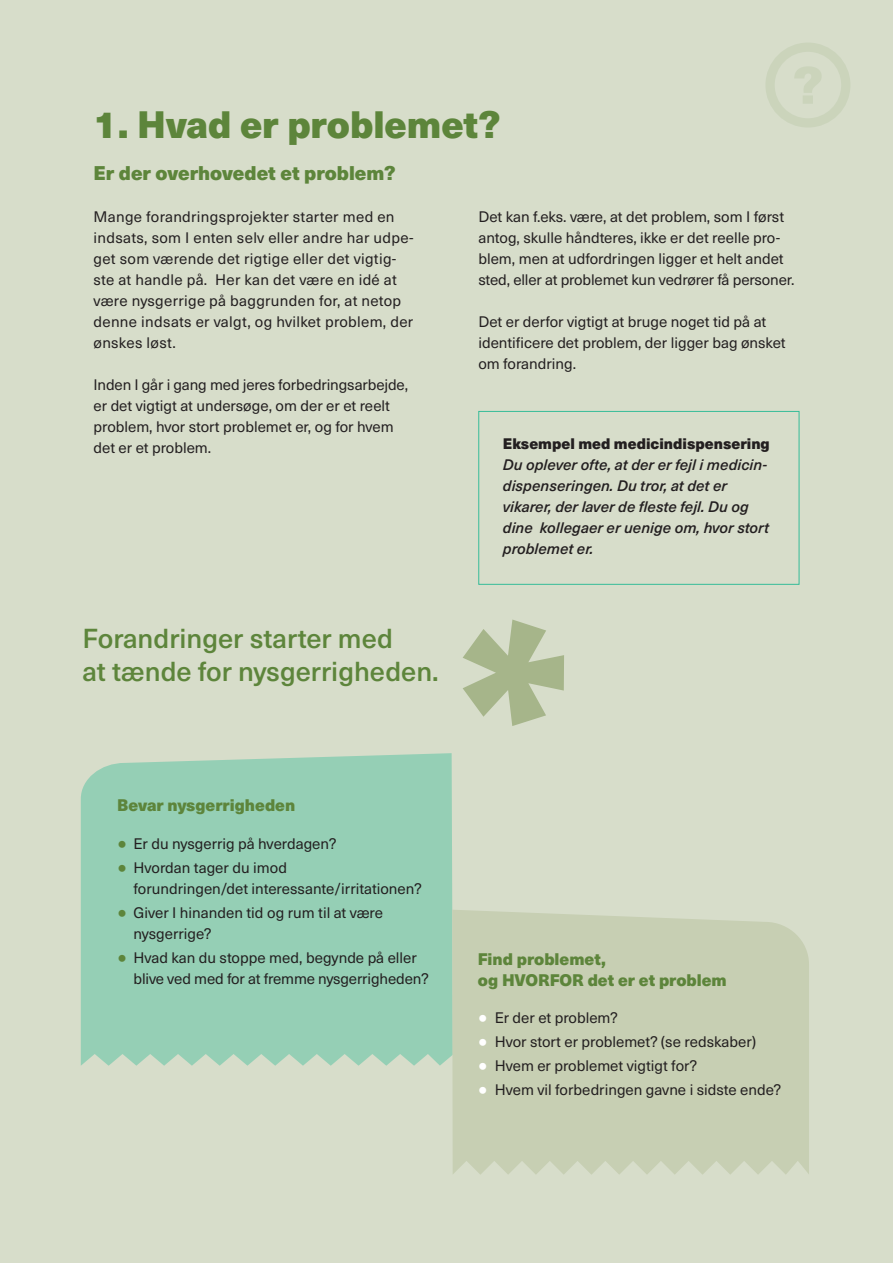
<style>
.page{position:relative;width:893px;height:1263px;background:#d7ddca}
.page>*{position:absolute;margin:0;border:0;box-sizing:border-box;transform-origin:0 0}
.t1{font:900 37.5px "Neue Haas Unica";color:#5d853b}
.t2{font:500 27px/33px "Neue Haas Unica";color:#5d853b}
.t3{font:900 19.5px "Neue Haas Unica";color:#5d853b}
.t4{font:900 16.5px/21px "Neue Haas Unica";color:#5d853b}
.t5{font:15px/21px "Neue Haas Unica";color:#231f20}
.t6{font:15px/21px "Neue Haas Unica";letter-spacing:.02em;color:#231f20}
.t7{font:italic 500 15px/21px "Neue Haas Unica";color:#231f20}
.t8{font:900 15px "Neue Haas Unica";color:#231f20}
.s1{font-size:30px;color:#5d853b}
.s2{font-size:30px;color:#fff}
</style>
<div class="page">
<div style="left:81px;top:753px;width:372px;height:313px;background:#95cfb5"></div>
<svg style="left:770px;top:47px;width:76px;height:76px"></svg>
<div style="left:765px;top:43px;width:85px;height:85px;border:9px solid #5d853b;border-radius:50%"></div>
<svg style="left:794px;top:66px;width:28px;height:38px"></svg>
<div style="left:452px;top:910px;width:357px;height:265px;background:#c7cfb3"></div>
<svg style="left:463px;top:619px;width:101px;height:107px"></svg>
<div style="left:478px;top:411px;width:321px;height:174px;border:1px solid #36bc98"></div>
<h1 class="t1" style="left:94px;top:95px;width:409px">1. Hvad er problemet?</h1>
<h3 class="t3" style="left:94px;top:158px;width:303px">Er der overhovedet et problem?</h3>
<p class="t6" style="left:94px;top:205px;width:322px">Mange forandringsprojekter starter med en indsats, som I enten selv eller andre har udpe&shy;get som værende det rigtige eller det vigtig&shy;ste at handle på. Her kan det være en idé at være nysgerrige på baggrunden for, at netop denne indsats er valgt, og hvilket problem, der ønskes løst.</p>
<p class="t5" style="left:94px;top:373px;width:316px">Inden I går i gang med jeres forbedringsarbejde, er det vigtigt at undersøge, om der er et reelt problem, hvor stort problemet er, og for hvem det er et problem.</p>
<p class="t5" style="left:478px;top:205px;width:318px">Det kan f.eks. være, at det problem, som I først antog, skulle håndteres, ikke er det reelle pro&shy;blem, men at udfordringen ligger et helt andet sted, eller at problemet kun vedrører få personer.</p>
<p class="t5" style="left:478px;top:310px;width:309px">Det er derfor vigtigt at bruge noget tid på at identificere det problem, der ligger bag ønsket om forandring.</p>
<p class="t8" style="left:503px;top:432px;width:268px">Eksempel med medicindispensering</p>
<p class="t7" style="left:503px;top:453px;width:268px">Du oplever ofte, at der er fejl i medicin&shy;dispenseringen. Du tror, at det er vikarer, der laver de fleste fejl. Du og dine kollegaer er uenige om, hvor stort problemet er.</p>
<h2 class="t2" style="left:82px;top:620px;width:358px">Forandringer starter med<br>at tænde for nysgerrigheden.</h2>
<p class="t4" style="left:117px;top:794px;width:179px">Bevar nysgerrigheden</p>
<p class="t5" style="left:117px;top:832px;width:221px"><span class="s1">•</span> Er du nysgerrig på hverdagen?</p>
<p class="t5" style="left:134px;top:856px;width:290px;text-indent:-16px"><span class="s1">•</span> Hvordan tager du imod<br>forundringen/det interessante/irritationen?</p>
<p class="t5" style="left:134px;top:901px;width:251px;text-indent:-16px"><span class="s1">•</span> Giver I hinanden tid og rum til at være nysgerrige?</p>
<p class="t5" style="left:134px;top:946px;width:297px;text-indent:-16px"><span class="s1">•</span> Hvad kan du stoppe med, begynde på eller blive ved med for at fremme nysgerrigheden?</p>
<p class="t4" style="left:478px;top:947px;width:251px">Find problemet,<br>og HVORFOR det er et problem</p>
<p class="t5" style="left:478px;top:1006px;width:142px"><span class="s2">•</span> Er der et problem?</p>
<p class="t5" style="left:478px;top:1030px;width:280px"><span class="s2">•</span> Hvor stort er problemet? (se redskaber)</p>
<p class="t5" style="left:478px;top:1054px;width:221px"><span class="s2">•</span> Hvem er problemet vigtigt for?</p>
<p class="t5" style="left:478px;top:1078px;width:305px"><span class="s2">•</span> Hvem vil forbedringen gavne i sidste ende?</p>
</div>
